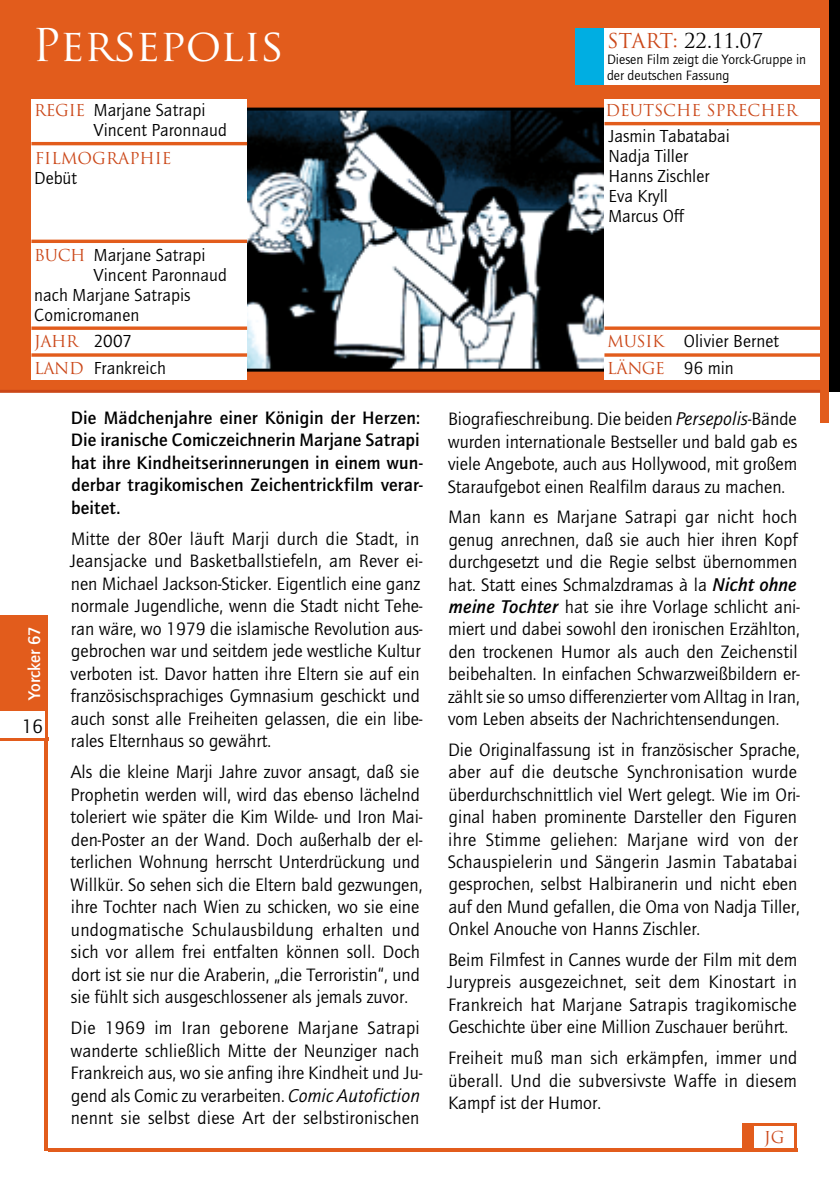
<style>
.page{position:relative;width:840px;height:1191px;background:#fff}
.page>*{position:absolute;margin:0;border:0;box-sizing:border-box;transform-origin:0 0}
.t1{font:44px "Trajan Pro";letter-spacing:-.01em;color:#fff}
.t2{font:20px "Trajan Pro";color:#000}
.t3{font:20px "Quay Itc T Book Y";color:#000}
.t4{font:18.6px/22.4px "Quay Itc T Book Y";color:#000}
.t5{font:18.6px/22.4px "Quay Itc T Bold Y";letter-spacing:.01em;color:#000}
.t6{font:18px/20px "Quay Itc T Book Y";color:#000}
.t7{font:17.4px "Quay Itc T Bold Y";color:#fff}
.t8{font:16px/26.8px "Trajan Pro";color:#cb4718}
.t9{font:14px/16px "Quay Itc T Book Y";color:#000}
.t10{font:12px "Trajan Pro";color:#cb4718}
.s1{font-family:"Trajan Pro";font-size:16px;color:#cb4718}
.s2{font-family:"Quay Itc T Book Y";font-size:18px;color:#000}
.s3{font-family:"Quay Book It Y"}
.s4{color:#cb4718}
.s5{font-family:"Quay Bol It Y"}
.s6{font-size:16px}
</style>
<div class="page">
<div style="left:819px;top:0;width:20px;height:391px;background:#000"></div>
<hr style="left:45px;top:615px;width:3px;height:536px;background:#e25c1c">
<div style="left:0;top:615px;width:45px;height:122px;background:#e25c1c"></div>
<hr style="left:0;top:737px;width:48px;height:3px;background:#e25c1c">
<div style="left:0;top:0;width:828px;height:391px;background:#e25c1c"></div>
<div style="left:819px;top:391px;width:9px;height:32px;background:#e25c1c"></div>
<hr style="left:0;top:390px;width:819px;height:3px;background:#cb4718">
<img style="left:247px;top:112px;width:357px;height:256px">
<div style="left:217px;top:108px;width:412px;height:264px;border:3px solid #000"></div>
<div style="left:575px;top:28px;width:29px;height:57px;background:#00aee2"></div>
<div style="left:604px;top:28px;width:215px;height:57px;background:#fff"></div>
<div style="left:0;top:711px;width:45px;height:26px;background:#fff"></div>
<div style="left:604px;top:99px;width:215px;height:281px;background:#fff"></div>
<hr style="left:604px;top:122px;width:215px;height:3px;background:#e25c1c">
<div style="left:31px;top:99px;width:216px;height:281px;background:#fff"></div>
<hr style="left:31px;top:142px;width:216px;height:3px;background:#e25c1c">
<hr style="left:31px;top:240px;width:216px;height:3px;background:#e25c1c">
<svg style="left:31px;top:326px;width:216px;height:4px"></svg>
<svg style="left:31px;top:353px;width:216px;height:4px"></svg>
<svg style="left:604px;top:326px;width:215px;height:4px"></svg>
<svg style="left:604px;top:353px;width:215px;height:4px"></svg>
<div style="left:742px;top:1122px;width:55px;height:29px;background:#e25c1c"></div>
<div style="left:754px;top:1126px;width:39px;height:21px;background:#fff"></div>
<svg style="left:48px;top:1147px;width:746px;height:4px;fill:#e25c1c"></svg>
<h1 class="t1" style="left:33px;top:17px;width:253px">PERSEPOLIS</h1>
<p class="t6" style="left:94px;top:100px;width:134px;text-indent:-60px"><span class="s1">REGIE</span> Marjane Satrapi<br>Vincent Paronnaud</p>
<p class="t8" style="left:35px;top:145px;width:136px">FILMOGRAPHIE</p>
<p class="t6" style="left:34px;top:168px;width:44px">Debüt</p>
<p class="t6" style="left:34px;top:244px;width:173px"><span class="s1">BUCH</span> Marjane Satrapi</p>
<p class="t6" style="left:94px;top:264px;width:134px">Vincent Paronnaud</p>
<p class="t6" style="left:34px;top:284px;width:158px">nach Marjane Satrapis</p>
<p class="t6" style="left:34px;top:304px;width:106px">Comicromanen</p>
<p class="t8" style="left:34px;top:328px;width:99px">JAHR <span class="s2">2007<br></span>LAND</p>
<p class="t6" style="left:94px;top:358px;width:74px">Frankreich</p>
<p class="t7" style="left:24px;top:700px;width:76px;rotate:-90deg">Yorcker 67</p>
<p class="t3" style="left:22px;top:715px;width:23px">16</p>
<p class="t5" style="left:71px;top:406px;width:353px">Die Mädchenjahre einer Königin der Herzen:<br>Die iranische Comiczeichnerin Marjane Satrapi hat ihre Kindheitserinnerungen in einem wun&shy;derbar tragikomischen Zeichentrickfilm verar&shy;beitet.</p>
<p class="t4" style="left:70px;top:527px;width:354px">Mitte der 80er läuft Marji durch die Stadt, in Jeansjacke und Basketballstiefeln, am Rever ei&shy;nen Michael Jackson-Sticker. Eigentlich eine ganz normale Jugendliche, wenn die Stadt nicht Tehe&shy;ran wäre, wo 1979 die islamische Revolution aus&shy;gebrochen war und seitdem jede westliche Kultur verboten ist. Davor hatten ihre Eltern sie auf ein französischsprachiges Gymnasium geschickt und auch sonst alle Freiheiten gelassen, die ein libe&shy;rales Elternhaus so gewährt.</p>
<p class="t4" style="left:70px;top:760px;width:353px">Als die kleine Marji Jahre zuvor ansagt, daß sie Prophetin werden will, wird das ebenso lächelnd toleriert wie später die Kim Wilde- und Iron Mai&shy;den-Poster an der Wand. Doch außerhalb der el&shy;terlichen Wohnung herrscht Unterdrückung und Willkür. So sehen sich die Eltern bald gezwungen, ihre Tochter nach Wien zu schicken, wo sie eine undogmatische Schulausbildung erhalten und sich vor allem frei entfalten können soll. Doch dort ist sie nur die Araberin, „die Terroristin“, und sie fühlt sich ausgeschlossener als jemals zuvor.</p>
<p class="t4" style="left:70px;top:1016px;width:353px">Die 1969 im Iran geborene Marjane Satrapi wanderte schließlich Mitte der Neunziger nach Frankreich aus, wo sie anfing ihre Kindheit und Ju&shy;gend als Comic zu verarbeiten. <span class="s3">Comic Autofiction </span>nennt sie selbst diese Art der selbstironischen</p>
<p class="t2" style="left:606px;top:28px;width:157px"><span class="s4">START:</span> 22.11.07</p>
<p class="t9" style="left:606px;top:51px;width:200px">Diesen Film zeigt die Yorck-Gruppe in der deutschen Fassung</p>
<p class="t8" style="left:605px;top:97px;width:122px">DEUTSCHE SPREC</p>
<p class="t8" style="left:760px;top:97px;width:28px">HER</p>
<p class="t6" style="left:608px;top:126px;width:123px">Jasmin Tabatabai<br>Nadja Tiller<br>Hanns Zischler<br>Eva Kryll<br>Marcus Off</p>
<p class="t6" style="left:607px;top:331px;width:173px"><span class="s1">MUSIK</span> Olivier Bernet</p>
<p class="t8" style="left:607px;top:355px;width:128px">LÄNGE <span class="s2">96 min</span></p>
<p class="t4" style="left:447px;top:408px;width:351px;text-align:justify">Biografieschreibung. Die beiden <span class="s3">Persepolis</span>-Bände wurden internationale Bestseller und bald gab es viele Angebote, auch aus Hollywood, mit großem Staraufgebot einen Realfilm daraus zu machen.</p>
<p class="t4" style="left:448px;top:506px;width:353px">Man kann es Marjane Satrapi gar nicht hoch genug anrechnen, daß sie auch hier ihren Kopf durchgesetzt und die Regie selbst übernommen hat. Statt eines Schmalzdramas à la <span class="s5">Nicht ohne meine Tochter</span> hat sie ihre Vorlage schlicht ani&shy;miert und dabei sowohl den ironischen Erzählton, den trockenen Humor als auch den Zeichenstil beibehalten. In einfachen Schwarzweißbildern er&shy;zählt sie so umso differenzierter vom Alltag in Iran, vom Leben abseits der Nachrichtensendungen.</p>
<p class="t4" style="left:447px;top:738px;width:353px">Die Originalfassung ist in französischer Sprache, aber auf die deutsche Synchronisation wurde überdurchschnittlich viel Wert gelegt. Wie im Ori&shy;ginal haben prominente Darsteller den Figuren ihre Stimme geliehen: Marjane wird von der Schauspielerin und Sängerin Jasmin Tabatabai gesprochen, selbst Halbiranerin und nicht eben auf den Mund gefallen, die Oma von Nadja Tiller, Onkel Anouche von Hanns Zischler.</p>
<p class="t4" style="left:447px;top:948px;width:351px;text-align:justify">Beim Filmfest in Cannes wurde der Film mit dem Jurypreis ausgezeichnet, seit dem Kinostart in Frankreich hat Marjane Satrapis tragikomische Geschichte über eine Million Zuschauer berührt.</p>
<p class="t4" style="left:448px;top:1046px;width:350px;text-align:justify">Freiheit muß man sich erkämpfen, immer und überall. Und die subversivste Waffe in diesem Kampf ist der Humor.</p>
<p class="t10" style="left:755px;top:1129px;width:39px">GE<span class="s6">JG</span>HA</p>
</div>
